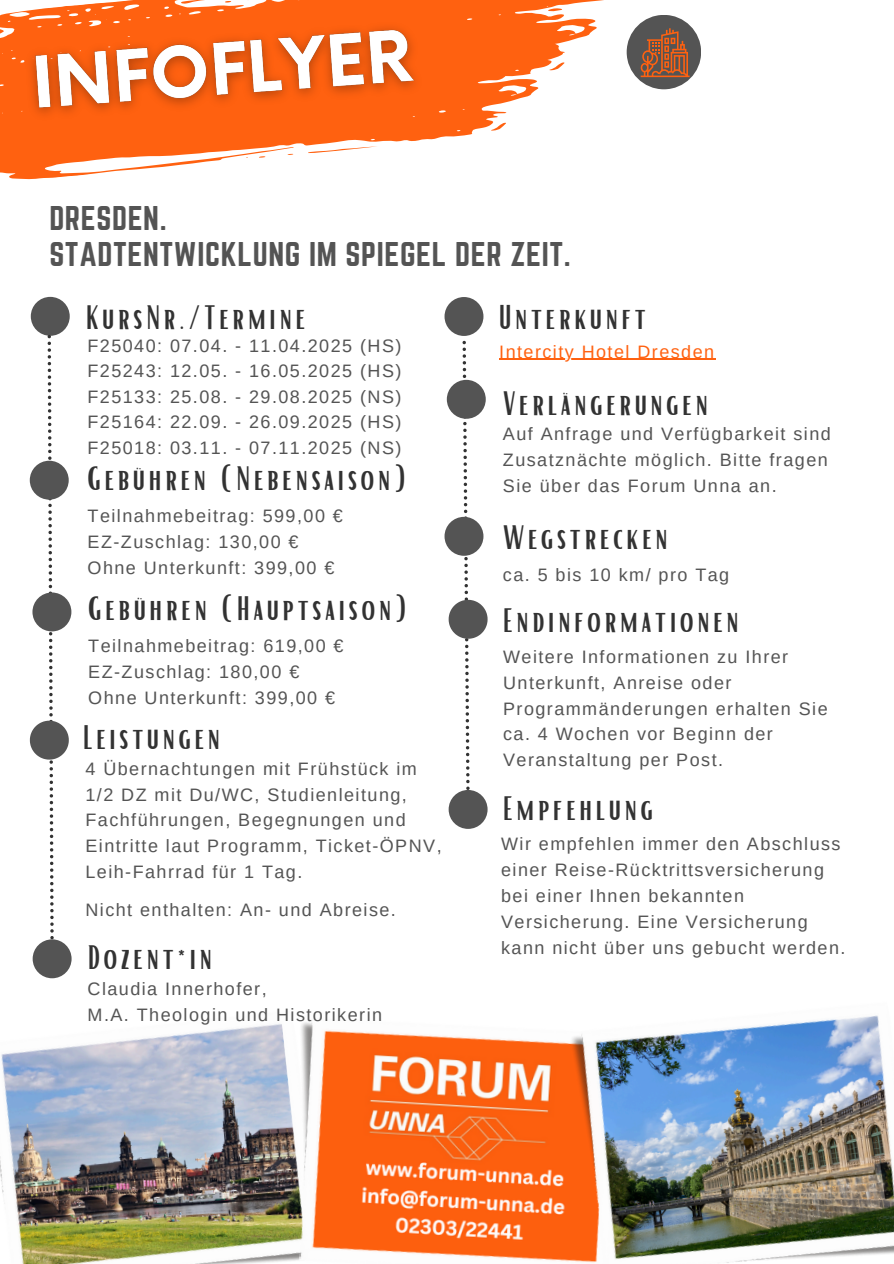
<style>
.page{position:relative;width:894px;height:1264px;background:#fff}
.page>*{position:absolute;margin:0;border:0;box-sizing:border-box;transform-origin:0 0}
.t1{font:33px "Bright";letter-spacing:.1em;color:#323232}
.t2{font:30px/36px "Norwester";letter-spacing:.02em;color:#545454}
.t3{font:18px/25.8px "Arimo";letter-spacing:.08em;color:#545454}
.t4{font:18px "Arimo";letter-spacing:.08em;color:#ff6110}
</style>
<div class="page">
<svg style="left:5px;top:0;width:599px;height:41px;fill:#ff6110"></svg>
<svg style="left:547px;top:7px;width:15px;height:5px"></svg>
<svg style="left:180px;top:0;width:31px;height:4px"></svg>
<svg style="left:224px;top:1px;width:7px;height:2px"></svg>
<svg style="left:0;top:14px;width:570px;height:166px;fill:#ff6110"></svg>
<svg style="left:308px;top:146px;width:70px;height:8px"></svg>
<svg style="left:490px;top:123px;width:16px;height:8px"></svg>
<svg style="left:489px;top:68px;width:15px;height:4px"></svg>
<svg style="left:259px;top:156px;width:6px;height:2px"></svg>
<svg style="left:433px;top:33px;width:7px;height:4px"></svg>
<svg style="left:451px;top:31px;width:6px;height:2px"></svg>
<img style="left:0;top:973px;width:280px;height:290px">
<img style="left:280px;top:1022px;width:270px;height:240px">
<svg style="left:444px;top:517px;width:39px;height:39px"></svg>
<svg style="left:446px;top:380px;width:39px;height:39px"></svg>
<div style="left:448px;top:790px;width:39px;height:38px;background:#545454;border-radius:50%"></div>
<svg style="left:448px;top:341px;width:39px;height:480px"></svg>
<div style="left:31px;top:297px;width:39px;height:39px;background:#545454;border-radius:50%"></div>
<img style="left:550px;top:1015px;width:343px;height:248px">
<div style="left:33px;top:939px;width:39px;height:39px;background:#545454;border-radius:50%"></div>
<img style="left:17px;top:11px;width:416px;height:119px">
<div style="left:626px;top:15px;width:75px;height:74px;background:#545454;border-radius:50%"></div>
<svg style="left:640px;top:28px;width:49px;height:49px"></svg>
<div style="left:32px;top:592px;width:39px;height:39px;background:#545454;border-radius:50%"></div>
<svg style="left:30px;top:335px;width:39px;height:635px"></svg>
<hr style="left:499px;top:359px;width:216px;height:1px;background:#ff6110">
<div style="left:444px;top:297px;width:39px;height:39px;background:#545454;border-radius:50%"></div>
<h3 class="t2" style="left:49px;top:200px;width:523px">DRESDEN.<br>STADTENTWICKLUNG IM SPIEGEL DER ZEIT.</h3>
<h3 class="t1" style="left:86px;top:296px;width:221px">KursNr./Termine</h3>
<p class="t3" style="left:87px;top:333px;width:315px;text-align:justify">F25040: 07.04. - 11.04.2025 (HS)<br>F25243: 12.05. - 16.05.2025 (HS)<br>F25133: 25.08. - 29.08.2025 (NS)<br>F25164: 22.09. - 26.09.2025 (HS)<br>F25018: 03.11. - 07.11.2025 (NS)</p>
<p class="t1" style="left:88px;top:457px;width:321px">Gebühren (Nebensaison)</p>
<p class="t3" style="left:88px;top:503px;width:257px">Teilnahmebeitrag: 599,00 €</p>
<p class="t3" style="left:88px;top:528px;width:212px">EZ-Zuschlag: 130,00 €</p>
<p class="t3" style="left:88px;top:554px;width:248px">Ohne Unterkunft: 399,00 €</p>
<p class="t1" style="left:88px;top:587px;width:321px">Gebühren (Hauptsaison)</p>
<p class="t3" style="left:88px;top:633px;width:257px">Teilnahmebeitrag: 619,00 €</p>
<p class="t3" style="left:88px;top:659px;width:212px">EZ-Zuschlag: 180,00 €</p>
<p class="t3" style="left:88px;top:684px;width:248px">Ohne Unterkunft: 399,00 €</p>
<p class="t1" style="left:83px;top:715px;width:139px">Leistungen</p>
<h4 class="t3" style="left:85px;top:756px;width:357px">4 Übernachtungen mit Frühstück im 1/2 DZ mit Du/WC, Studienleitung, Fachführungen, Begegnungen und Eintritte laut Programm, Ticket-ÖPNV, Leih-Fahrrad für 1 Tag.</h4>
<p class="t3" style="left:85px;top:896px;width:312px">Nicht enthalten: An- und Abreise.</p>
<p class="t1" style="left:88px;top:935px;width:126px">Dozent*in</p>
<h3 class="t3" style="left:88px;top:975px;width:181px">Claudia Innerhofer,</h3>
<p class="t3" style="left:88px;top:1001px;width:296px">M.A. Theologin und Historikerin</p>
<h3 class="t1" style="left:499px;top:296px;width:148px">Unterkunft</h3>
<p class="t4" style="left:499px;top:341px;width:216px">Intercity Hotel Dresden</p>
<h3 class="t1" style="left:503px;top:382px;width:206px">Verlängerungen</h3>
<p class="t3" style="left:502px;top:421px;width:329px">Auf Anfrage und Verfügbarkeit sind<br>Zusatznächte möglich. Bitte fragen<br>Sie über das Forum Unna an.</p>
<p class="t1" style="left:503px;top:515px;width:166px">Wegstrecken</p>
<h3 class="t3" style="left:502px;top:561px;width:228px">ca. 5 bis 10 km/ pro Tag</h3>
<h3 class="t1" style="left:502px;top:599px;width:237px">Endinformationen</h3>
<h3 class="t3" style="left:503px;top:643px;width:326px">Weitere Informationen zu Ihrer<br>Unterkunft, Anreise oder<br>Programmänderungen erhalten Sie ca. 4 Wochen vor Beginn der<br>Veranstaltung per Post.</h3>
<p class="t1" style="left:502px;top:786px;width:152px">Empfehlung</p>
<h2 class="t3" style="left:501px;top:831px;width:346px">Wir empfehlen immer den Abschluss einer Reise-Rücktrittsversicherung bei einer Ihnen bekannten Versicherung. Eine Versicherung kann nicht über uns gebucht werden.</h2>
</div>
